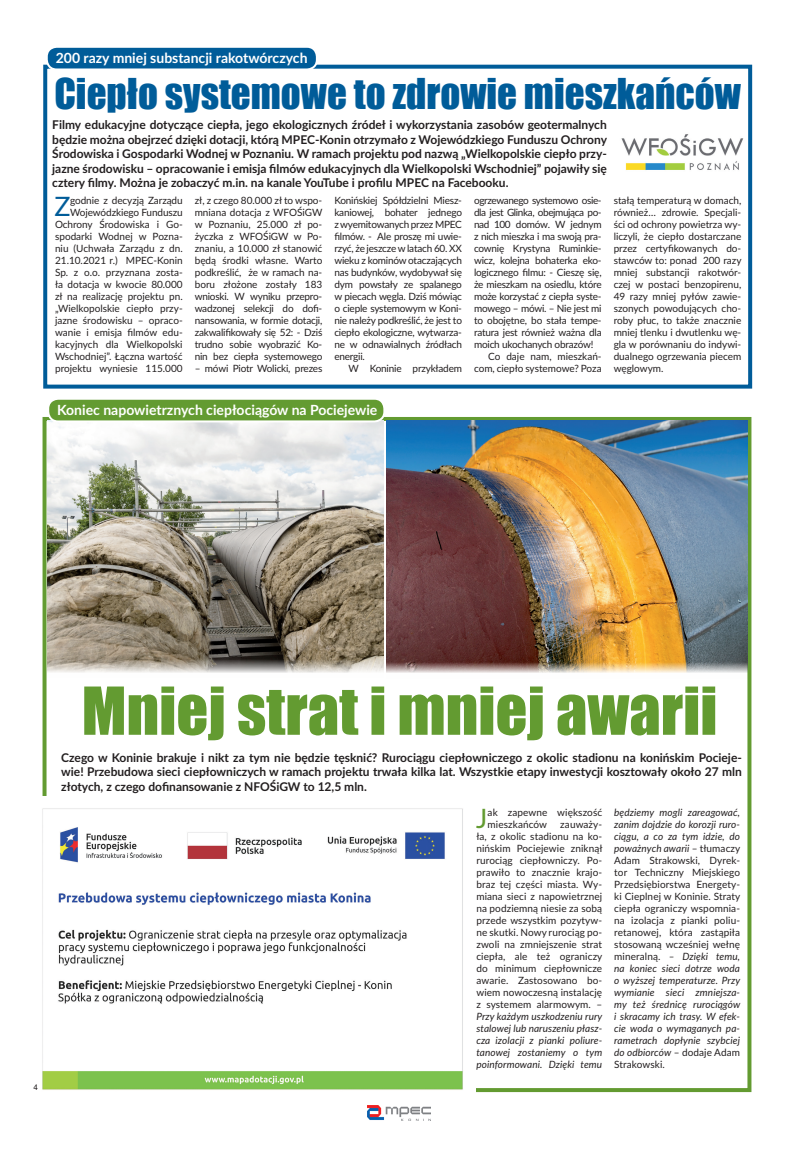
<style>
.page{position:relative;width:794px;height:1163px;background:#fff}
.page>*{position:absolute;margin:0;border:0;box-sizing:border-box;transform-origin:0 0}
.t1{font:61px "Impact";color:#639b31}
.t2{font:39px "Impact";color:#005c99}
.t3{font:26.7px "Lato Latin";color:#005c99}
.t4{font:26.7px "Lato Latin";color:#639b31}
.t5{font:700 14px "Lato Latin";color:#fff}
.t6{font:700 12px/14.4px "Lato Latin";color:#231f20;text-align:justify}
.t7{font:10px/12px "Lato Latin";letter-spacing:-.015em;color:#231f20;text-align:justify}
.t8{font:italic 10px/12px "Lato Latin";letter-spacing:.01em;color:#231f20;text-align:justify}
.t9{font:10px "Lato Latin";letter-spacing:-.04em;color:#231f20}
.t10{font:10px/12px "Lato Latin";letter-spacing:.01em;color:#231f20}
.t11{font:8px "Nimbus San L";color:#231f20}
.s1{font-style:normal}
</style>
<div class="page">
<div style="left:43px;top:417px;width:708px;height:674px;background:#fff;border:4px solid #639b31"></div>
<img style="left:367px;top:1105px;width:63px;height:14px">
<img style="left:621px;top:134px;width:123px;height:36px">
<img style="left:47px;top:421px;width:336px;height:256px">
<img style="left:387px;top:421px;width:360px;height:257px">
<div style="left:43px;top:65px;width:709px;height:323px;border:4px solid #005c99"></div>
<div style="left:47px;top:47px;width:270px;height:22px;background:#005c99;border-radius:10px"></div>
<div style="left:46px;top:46px;width:272px;height:24px;border:2px solid #fff;border-radius:10px"></div>
<div style="left:48px;top:398px;width:336px;height:23px;background:#639b31;border-radius:10px"></div>
<div style="left:47px;top:397px;width:338px;height:25px;border:2px solid #fff;border-radius:10px"></div>
<div style="left:34px;top:796px;width:441px;height:300px;background:#fff"></div>
<img style="left:42px;top:808px;width:421px;height:282px">
<h3 class="t5" style="left:56px;top:49px;width:253px">200 razy mniej substancji rakotwórczych</h3>
<h2 class="t2" style="left:54px;top:63px;width:688px">Ciepło systemowe to zdrowie mieszkańców</h2>
<p class="t6" style="left:52px;top:118px;width:556px">Filmy edukacyjne dotyczące ciepła, jego ekologicznych źródeł i wykorzystania zasobów geotermalnych będzie można obejrzeć dzięki dotacji, którą MPEC-Konin otrzymało z Wojewódzkiego Funduszu Ochrony Środowiska i Gospodarki Wodnej w Poznaniu. W ramach projektu pod nazwą „Wielkopolskie ciepło przy&shy;jazne środowisku – opracowanie i emisja filmów edukacyjnych dla Wielkopolski Wschodniej” pojawiły się cztery filmy. Można je zobaczyć m.in. na kanale YouTube i profilu MPEC na Facebooku.</p>
<p class="t7" style="left:55px;top:194px;width:129px;text-align:right">godnie z decyzją Zarządu<br>Wojewódzkiego Funduszu<br>Ochrony Środowiska i Go&shy;spodarki Wodnej w Pozna&shy;niu (Uchwała Zarządu z dn.<br>21.10.2021 r.) MPEC-Konin<br>Sp. z o.o. przyznana zosta&shy;ła dotacja w kwocie 80.000 zł na realizację projektu pn. „Wielkopolskie ciepło przy&shy;jazne środowisku – opraco&shy;wanie i emisja filmów edu&shy;kacyjnych dla Wielkopolski<br>Wschodniej”. Łączna wartość projektu wyniesie 115.000</p>
<p class="t7" style="left:195px;top:194px;width:129px">zł, z czego 80.000 zł to wspo&shy;mniana dotacja z WFOŚiGW w Poznaniu, 25.000 zł po&shy;życzka z WFOŚiGW w Po&shy;znaniu, a 10.000 zł stanowić będą środki własne. Warto podkreślić, że w ramach na&shy;boru złożone zostały 183 wnioski. W wyniku przepro&shy;wadzonej selekcji do dofi&shy;nansowania, w formie dotacji, zakwalifikowały się 52: - Dziś trudno sobie wyobrazić Ko&shy;nin bez ciepła systemowego</p>
<h3 class="t3" style="left:54px;top:191px;width:18px">Z</h3>
<p class="t7" style="left:195px;top:362px;width:129px">– mówi Piotr Wolicki, prezes</p>
<p class="t7" style="left:334px;top:194px;width:129px">Konińskiej Spółdzielni Miesz&shy;kaniowej, bohater jednego z wyemitowanych przez MPEC filmów. - Ale proszę mi uwie&shy;rzyć, że jeszcze w latach 60. XX wieku z kominów otaczających nas budynków, wydobywał się dym powstały ze spalanego w piecach węgla. Dziś mówiąc o cieple systemowym w Koni&shy;nie należy podkreślić, że jest to ciepło ekologiczne, wytwarza&shy;ne w odnawialnych źródłach energii.</p>
<p class="t7" style="left:348px;top:362px;width:115px">W Koninie przykładem</p>
<h3 class="t5" style="left:57px;top:401px;width:322px">Koniec napowietrznych ciepłociągów na Pociejewie</h3>
<p class="t9" style="left:474px;top:194px;width:129px">ogrzewanego systemowo osie-</p>
<p class="t9" style="left:474px;top:206px;width:129px">dla jest Glinka, obejmująca po-</p>
<p class="t7" style="left:474px;top:218px;width:129px">nad 100 domów. W jednym</p>
<p class="t7" style="left:474px;top:230px;width:129px">z nich mieszka i ma swoją pra-</p>
<p class="t7" style="left:474px;top:242px;width:129px">cownię Krystyna Ruminkie-</p>
<p class="t7" style="left:474px;top:254px;width:129px">wicz, kolejna bohaterka eko-</p>
<p class="t7" style="left:474px;top:266px;width:129px">logicznego filmu: - Cieszę się,</p>
<p class="t7" style="left:474px;top:278px;width:129px">że mieszkam na osiedlu, które</p>
<p class="t7" style="left:474px;top:290px;width:129px">może korzystać z ciepła syste-</p>
<p class="t7" style="left:474px;top:302px;width:129px">mowego – mówi. – Nie jest mi</p>
<p class="t7" style="left:474px;top:314px;width:129px">to obojętne, bo stała tempe-</p>
<p class="t7" style="left:474px;top:326px;width:129px">ratura jest również ważna dla</p>
<p class="t7" style="left:474px;top:338px;width:121px">moich ukochanych obrazów!</p>
<p class="t7" style="left:488px;top:350px;width:115px">Co daje nam, mieszkań-</p>
<p class="t7" style="left:474px;top:362px;width:129px">com, ciepło systemowe? Poza</p>
<p class="t7" style="left:613px;top:194px;width:129px">stałą temperaturą w domach, również… zdrowie. Specjali&shy;ści od ochrony powietrza wy&shy;liczyli, że ciepło dostarczane przez certyfikowanych do&shy;stawców to: ponad 200 razy mniej substancji rakotwór&shy;czej w postaci benzopirenu, 49 razy mniej pyłów zawie&shy;szonych powodujących cho&shy;roby płuc, to także znacznie mniej tlenku i dwutlenku wę&shy;gla w porównaniu do indywi&shy;dualnego ogrzewania piecem węglowym.</p>
<p class="t11" style="left:34px;top:1082px;width:6px">4</p>
<h1 class="t1" style="left:82px;top:663px;width:637px">Mniej strat i mniej awarii</h1>
<p class="t6" style="left:61px;top:750px;width:682px">Czego w Koninie brakuje i nikt za tym nie będzie tęsknić? Rurociągu ciepłowniczego z okolic stadionu na konińskim Pocieje&shy;wie! Przebudowa sieci ciepłowniczych w ramach projektu trwała kilka lat. Wszystkie etapy inwestycji kosztowały około 27 mln złotych, z czego dofinansowanie z NFOŚiGW to 12,5 mln.</p>
<h3 class="t4" style="left:476px;top:803px;width:13px">J</h3>
<p class="t10" style="left:487px;top:806px;width:116px">ak zapewne większość mieszkańców</p>
<p class="t7" style="left:476px;top:818px;width:128px;text-indent:84px">zauważy&shy;ła, z okolic stadionu na ko&shy;nińskim Pociejewie zniknął rurociąg ciepłowniczy. Po&shy;prawiło to znacznie krajo&shy;braz tej części miasta. Wy&shy;miana sieci z napowietrznej na podziemną niesie za sobą przede wszystkim pozytyw&shy;ne skutki. Nowy rurociąg po&shy;zwoli na zmniejszenie strat ciepła, ale też ograniczy do minimum ciepłownicze awarie. Zastosowano bo&shy;wiem nowoczesną instalację z systemem alarmowym. –</p>
<p class="t8" style="left:476px;top:1010px;width:128px">Przy każdym uszkodzeniu rury stalowej lub naruszeniu płasz&shy;cza izolacji z pianki poliure&shy;tanowej zostaniemy o tym poinformowani. Dzięki temu</p>
<p class="t8" style="left:614px;top:806px;width:128px">będziemy mogli zareagować, zanim dojdzie do korozji ruro&shy;ciągu, a co za tym idzie, do poważnych awarii <span class="s1">– tłumaczy Adam Strakowski, Dyrek&shy;tor Techniczny Miejskiego Przedsiębiorstwa Energety&shy;ki Cieplnej w Koninie. Straty ciepła ograniczy wspomnia&shy;na izolacja z pianki poliu&shy;retanowej, która zastąpiła stosowaną wcześniej wełnę mineralną.</span> – Dzięki temu, na koniec sieci dotrze woda o wyższej temperaturze. Przy wymianie sieci zmniejsza&shy;my też średnicę rurociągów i skracamy ich trasy. W efek&shy;cie woda o wymaganych pa&shy;rametrach dopłynie szybciej do odbiorców <span class="s1">– dodaje Adam Strakowski.</span></p>
</div>
